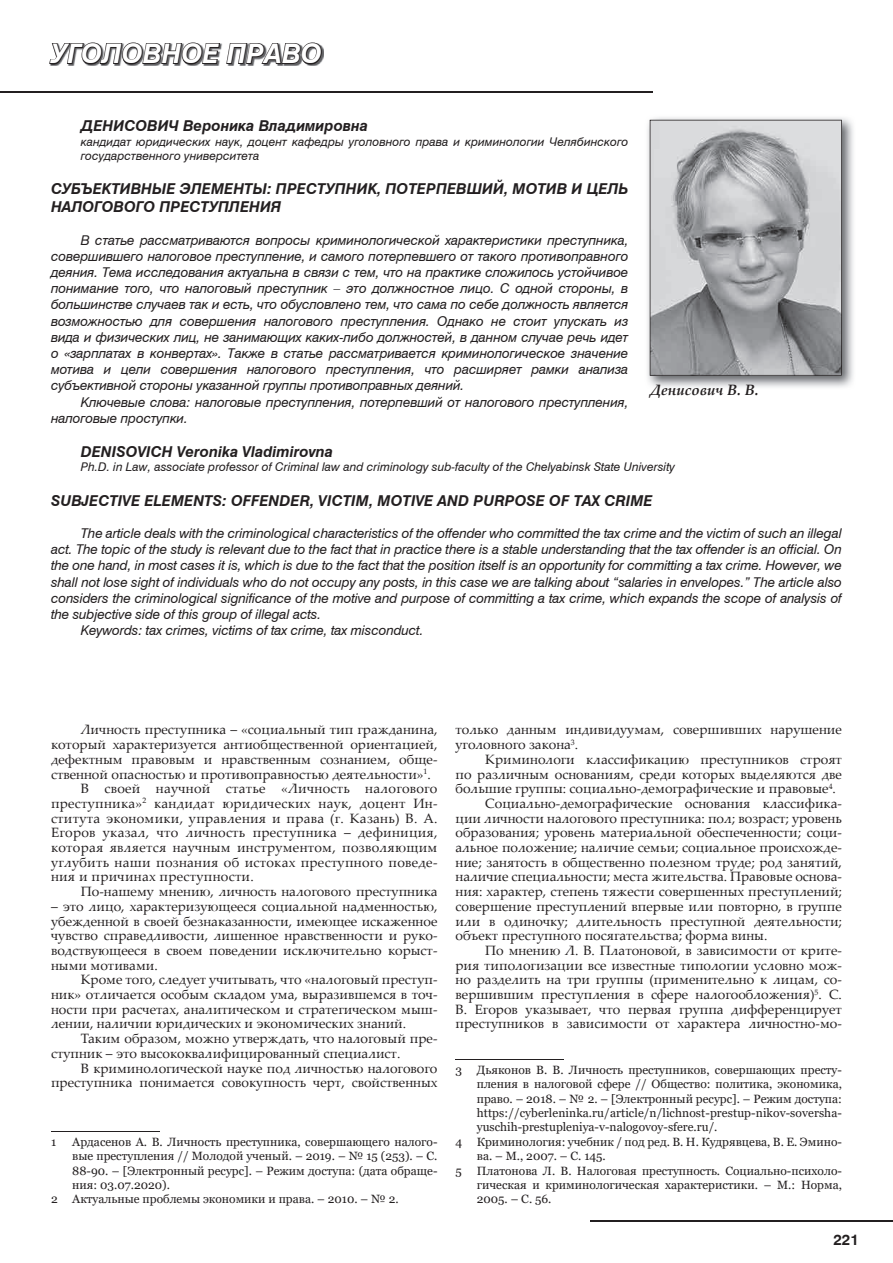
<style>
.page{position:relative;width:893px;height:1263px;background:#fff}
.page>*{position:absolute;margin:0;border:0;box-sizing:border-box;transform-origin:0 0}
.t1{font:italic 700 27px "Swiss 721 Cyrillic BT";color:#fff}
.t2{font:italic 700 15px/18px "Swiss 721 Cyrillic BT";color:#231f20}
.t3{font:italic 700 15px "Palatino Linotype";color:#231f20}
.t4{font:700 15px "Swiss 721 Cyrillic BT";color:#231f20}
.t5{font:13.5px/14.7px "Palatino Linotype";color:#231f20;text-align:justify}
.t6{font:italic 13.5px/16.2px "Swiss 721 Cyrillic BT";letter-spacing:-.01em;color:#231f20;text-align:justify}
.t7{font:13.5px "Palatino Linotype";letter-spacing:.02em;color:#231f20}
.t8{font:12px "Georgia";color:#231f20}
.t9{font:italic 12px/14.4px "Swiss 721 Cyrillic BT";color:#231f20}
</style>
<div class="page">
<hr style="left:591px;top:1220px;width:302px;height:1px;background:#231f20">
<hr style="left:0;top:91px;width:653px;height:2px;background:#231f20">
<svg style="left:49px;top:42px;width:274px;height:24px"></svg>
<img style="left:647px;top:117px;width:207px;height:271px">
<svg style="left:650px;top:120px;width:192px;height:256px;background:#a8a9ac"></svg>
<hr style="left:51px;top:1131px;width:108px;height:1px;background:#231f20">
<hr style="left:455px;top:1059px;width:108px;height:1px;background:#231f20">
<h1 class="t1" style="left:51px;top:37px;width:273px">УГОЛОВНОЕ ПРАВО</h1>
<p class="t2" style="left:81px;top:117px;width:289px">ДЕНИСОВИЧ Вероника Владимировна</p>
<p class="t9" style="left:81px;top:134px;width:549px">кандидат юридических наук, доцент кафедры уголовного права и криминологии Челябинского государственного университета</p>
<p class="t2" style="left:51px;top:180px;width:579px">СУБЪЕКТИВНЫЕ ЭЛЕМЕНТЫ: ПРЕСТУПНИК, ПОТЕРПЕВШИЙ, МОТИВ И ЦЕЛЬ<br>НАЛОГОВОГО ПРЕСТУПЛЕНИЯ</p>
<p class="t6" style="left:51px;top:232px;width:579px;text-indent:30px">В статье рассматриваются вопросы криминологической характеристики преступника, совершившего налоговое преступление, и самого потерпевшего от такого противоправного деяния. Тема исследования актуальна в связи с тем, что на практике сложилось устойчивое понимание того, что налоговый преступник – это должностное лицо. С одной стороны, в большинстве случаев так и есть, что обусловлено тем, что сама по себе должность является возможностью для совершения налогового преступления. Однако не стоит упускать из вида и физических лиц, не занимающих каких-либо должностей, в данном случае речь идет о «зарплатах в конвертах». Также в статье рассматривается криминологическое значение мотива и цели совершения налогового преступления, что расширяет рамки анализа субъективной стороны указанной группы противоправных деяний.</p>
<p class="t6" style="left:51px;top:394px;width:579px;text-indent:30px">Ключевые слова: налоговые преступления, потерпевший от налогового преступления, налоговые проступки.</p>
<p class="t2" style="left:81px;top:443px;width:254px">DENISOVICH Veronika Vladimirovna</p>
<p class="t9" style="left:81px;top:460px;width:596px">Ph.D. in Law, associate professor of Criminal law and criminology sub-faculty of the Chelyabinsk State University</p>
<p class="t2" style="left:51px;top:491px;width:603px">SUBJECTIVE ELEMENTS: OFFENDER, VICTIM, MOTIVE AND PURPOSE OF TAX CRIME</p>
<p class="t6" style="left:81px;top:525px;width:763px">The article deals with the criminological characteristics of the offender who committed the tax crime and the victim of such an illegal</p>
<p class="t6" style="left:51px;top:541px;width:792px">act. The topic of the study is relevant due to the fact that in practice there is a stable understanding that the tax offender is an official. On</p>
<p class="t6" style="left:51px;top:557px;width:792px">the one hand, in most cases it is, which is due to the fact that the position itself is an opportunity for committing a tax crime. However, we</p>
<p class="t6" style="left:51px;top:574px;width:792px">shall not lose sight of individuals who do not occupy any posts, in this case we are talking about “salaries in envelopes.” The article also</p>
<p class="t6" style="left:51px;top:590px;width:792px">considers the criminological significance of the motive and purpose of committing a tax crime, which expands the scope of analysis of</p>
<p class="t6" style="left:51px;top:606px;width:271px">the subjective side of this group of illegal acts.</p>
<p class="t6" style="left:81px;top:622px;width:344px">Keywords: tax crimes, victims of tax crime, tax misconduct.</p>
<p class="t3" style="left:650px;top:380px;width:110px">Денисович В. В.</p>
<p class="t5" style="left:81px;top:722px;width:358px">Личность преступника – «социальный тип гражданина,</p>
<p class="t5" style="left:51px;top:737px;width:388px">который характеризуется антиобщественной ориентацией,</p>
<p class="t5" style="left:51px;top:751px;width:388px">дефектным правовым и нравственным сознанием, обще-</p>
<p class="t5" style="left:51px;top:766px;width:381px">ственной опасностью и противоправностью деятельности»<sup>1</sup>.</p>
<p class="t7" style="left:81px;top:779px;width:358px">В своей научной статье «Личность налогового</p>
<p class="t7" style="left:51px;top:794px;width:388px">преступника»<sup>2</sup> кандидат юридических наук, доцент Ин-</p>
<p class="t7" style="left:51px;top:808px;width:388px">ститута экономики, управления и права (г. Казань) В. А.</p>
<p class="t7" style="left:51px;top:823px;width:388px">Егоров указал, что личность преступника – дефиниция,</p>
<p class="t7" style="left:51px;top:838px;width:388px">которая является научным инструментом, позволяющим</p>
<p class="t7" style="left:51px;top:852px;width:388px">углубить наши познания об истоках преступного поведе-</p>
<p class="t7" style="left:51px;top:867px;width:204px">ния и причинах преступности.</p>
<p class="t5" style="left:81px;top:884px;width:358px">По-нашему мнению, личность налогового преступника</p>
<p class="t5" style="left:51px;top:898px;width:388px">– это лицо, характеризующееся социальной надменностью, убежденной в своей безнаказанности, имеющее искаженное чувство справедливости, лишенное нравственности и руко&shy;водствующееся в своем поведении исключительно корыст&shy;ными мотивами.</p>
<p class="t5" style="left:51px;top:972px;width:388px;text-indent:30px">Кроме того, следует учитывать, что «налоговый преступ&shy;ник» отличается особым складом ума, выразившемся в точ&shy;ности при расчетах, аналитическом и стратегическом мыш&shy;лении, наличии юридических и экономических знаний.</p>
<p class="t5" style="left:51px;top:1031px;width:388px;text-indent:30px">Таким образом, можно утверждать, что налоговый пре&shy;ступник – это высококвалифицированный специалист.</p>
<p class="t5" style="left:51px;top:1060px;width:388px;text-align:right">В криминологической науке под личностью налогового преступника понимается совокупность черт, свойственных</p>
<p class="t8" style="left:51px;top:1134px;width:7px">1</p>
<p class="t8" style="left:72px;top:1134px;width:367px">Ардасенов А. В. Личность преступника, совершающего налого-</p>
<p class="t8" style="left:72px;top:1149px;width:367px">вые преступления // Молодой ученый. – 2019. – № 15 (253). – С.</p>
<p class="t8" style="left:72px;top:1163px;width:367px">88-90. – [Эл ектронный ресурс]. – Режим доступа: (дата обраще-</p>
<p class="t8" style="left:72px;top:1178px;width:99px">ния: 03.07.2020).</p>
<p class="t8" style="left:51px;top:1192px;width:349px">2 Актуальные проблемы экономики и права. – 2010. – № 2.</p>
<p class="t5" style="left:455px;top:722px;width:388px">только данным индивидуумам, совершивших нарушение уголовного закона<sup>3</sup>.</p>
<p class="t5" style="left:485px;top:751px;width:358px">Криминологи классификацию преступников строят</p>
<p class="t5" style="left:455px;top:766px;width:388px">по различным основаниям, среди которых выделяются две</p>
<p class="t5" style="left:455px;top:781px;width:382px">большие группы: социально-демографические и правовые<sup>4</sup>.</p>
<p class="t5" style="left:485px;top:795px;width:358px">Социально-демографические основания классифика-</p>
<p class="t5" style="left:455px;top:810px;width:388px">ции личности налогового преступника: пол; возраст; уровень</p>
<p class="t5" style="left:455px;top:825px;width:388px">образования; уровень материальной обеспеченности; соци-</p>
<p class="t5" style="left:455px;top:839px;width:388px">альное положение; наличие семьи; социальное происхожде-</p>
<p class="t5" style="left:455px;top:854px;width:388px">ние; занятость в общественно полезном труде; род занятий,</p>
<p class="t5" style="left:455px;top:869px;width:388px">наличие специальности; места жительства. Правовые основа-</p>
<p class="t5" style="left:455px;top:884px;width:388px">ния: характер, степень тяжести совершенных преступлений;</p>
<p class="t5" style="left:455px;top:898px;width:388px">совершение преступлений впервые или повторно, в группе</p>
<p class="t5" style="left:455px;top:913px;width:388px">или в одиночку; длительность преступной деятельности;</p>
<p class="t5" style="left:455px;top:928px;width:313px">объект преступного посягательства; форма вины.</p>
<p class="t5" style="left:485px;top:942px;width:358px">По мнению Л. В. Платоновой, в зависимости от крите-</p>
<p class="t5" style="left:455px;top:957px;width:388px">рия типологизации все известные типологии условно мож-</p>
<p class="t5" style="left:455px;top:972px;width:388px">но разделить на три группы (применительно к лицам, со-</p>
<p class="t5" style="left:455px;top:986px;width:388px">вершившим преступления в сфере налогообложения)<sup>5</sup>. С.</p>
<p class="t5" style="left:455px;top:1001px;width:388px">В. Егоров указывает, что первая группа дифференцирует</p>
<p class="t5" style="left:455px;top:1016px;width:388px">преступников в зависимости от характера личностно-мо-</p>
<p class="t8" style="left:455px;top:1062px;width:388px">3 Дьяконов В. В. Личность преступников, совершающих престу-</p>
<p class="t8" style="left:477px;top:1077px;width:367px">пления в налоговой сфере // Общество: политика, экономика,</p>
<p class="t8" style="left:477px;top:1091px;width:367px">право. – 2018. – № 2. – [Электронный ресурс]. – Режим доступа:</p>
<p class="t8" style="left:477px;top:1106px;width:367px">https://cyberleninka.ru/article/n/lichnost-prestup-nikov-soversha-</p>
<p class="t8" style="left:477px;top:1120px;width:242px">yuschih-prestupleniya-v-nalogovoy-sfere.ru/.</p>
<p class="t8" style="left:455px;top:1134px;width:388px">4 Криминология: учебник / под ред. В. Н. Кудрявцева, В. Е. Эмино-</p>
<p class="t8" style="left:477px;top:1149px;width:131px">ва. – М., 2007. – С. 145.</p>
<p class="t8" style="left:455px;top:1163px;width:388px">5 Платонова Л. В. Налоговая преступность. Социально-психоло-</p>
<p class="t8" style="left:477px;top:1178px;width:367px">гическая и криминологическая характеристики. – М.: Норма,</p>
<p class="t8" style="left:477px;top:1192px;width:76px">2005. – С. 56.</p>
<p class="t4" style="left:833px;top:1230px;width:27px">221</p>
</div>
